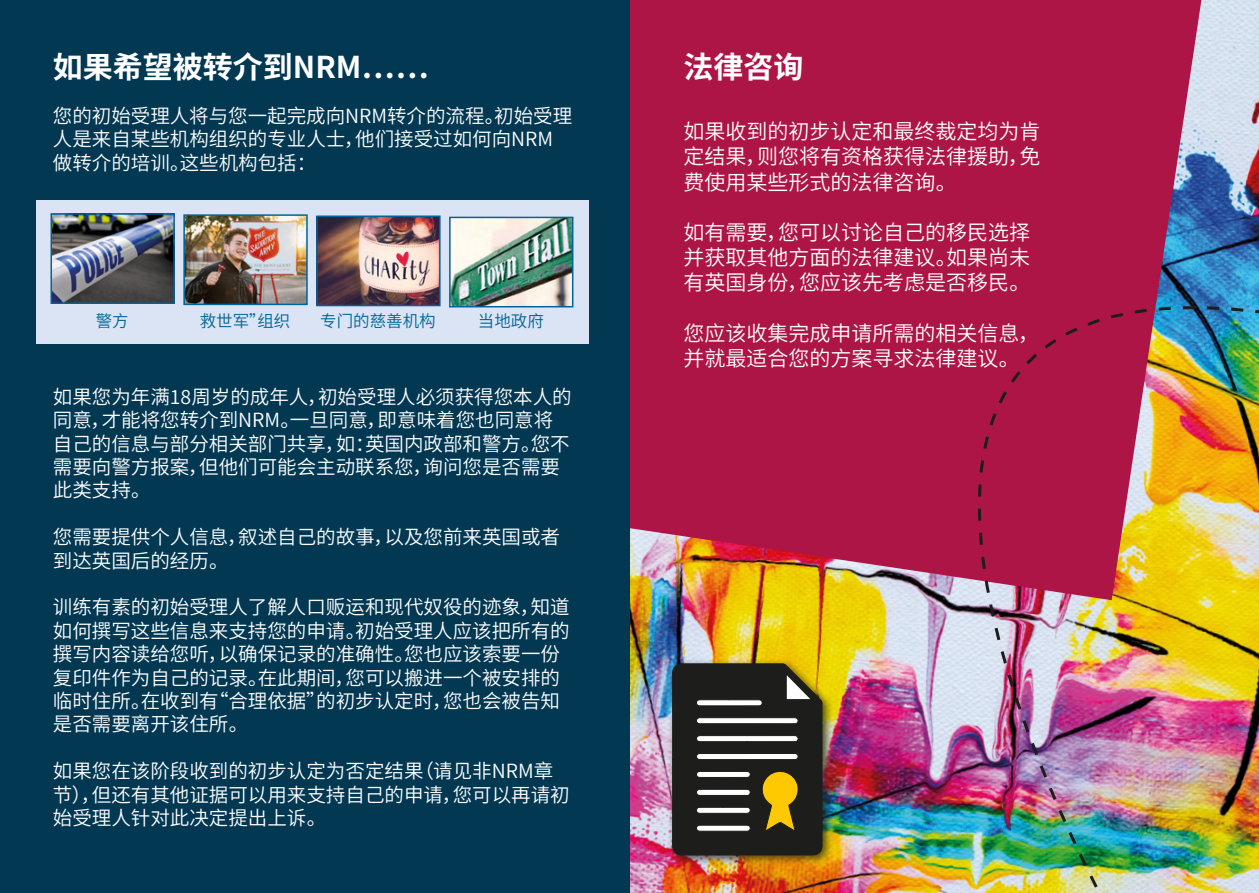
<style>
.page{position:relative;width:1259px;height:893px;background:#fff}
.page>*{position:absolute;margin:0;border:0;box-sizing:border-box;transform-origin:0 0}
.t1{font:700 30px "Source Han Sans CN";color:#fff}
.t2{font:21px/25.2px "Source Han Sans CN";color:#fff;text-align:justify}
.t3{font:19.5px/23.4px "Source Han Sans CN";color:#fff}
.t4{font:16.5px "Source Han Sans CN";color:#006498}
</style>
<div class="page">
<img style="left:629px;top:0;width:630px;height:893px">
<div style="left:629px;top:0;width:572px;height:600px;background:#ae1547"></div>
<div style="left:667px;top:658px;width:167px;height:209px;background:#1d1d1b;opacity:.75"></div>
<svg style="left:671px;top:663px;width:51px;height:193px;background:#363635"></svg>
<img style="left:722px;top:242px;width:537px;height:651px">
<div style="left:0;top:0;width:629px;height:893px;background:#033853"></div>
<div style="left:36px;top:200px;width:553px;height:144px;background:#dbe4f4"></div>
<img style="left:53px;top:216px;width:119px;height:85px">
<div style="left:50px;top:213px;width:125px;height:91px;border:2px solid #006498"></div>
<img style="left:186px;top:217px;width:119px;height:85px">
<div style="left:183px;top:214px;width:125px;height:91px;border:2px solid #006498"></div>
<img style="left:452px;top:220px;width:118px;height:84px">
<div style="left:449px;top:217px;width:124px;height:90px;border:2px solid #006498"></div>
<img style="left:319px;top:218px;width:118px;height:85px">
<div style="left:316px;top:215px;width:124px;height:91px;border:2px solid #006498"></div>
<p class="t1" style="left:53px;top:50px;width:378px">如果希望被转介到NRM……</p>
<p class="t3" style="left:53px;top:105px;width:521px">您的初始受理人将与您一起完成向NRM转介的流程。初始受理人是来自某些机构组织的专业人士，他们接受过如何向NRM做转介的培训。这些机构包括：</p>
<p class="t4" style="left:96px;top:311px;width:34px">警方</p>
<p class="t4" style="left:200px;top:311px;width:92px">救世军”组织</p>
<p class="t4" style="left:320px;top:311px;width:117px">专门的慈善机构</p>
<p class="t4" style="left:478px;top:311px;width:67px">当地政府</p>
<p class="t3" style="left:53px;top:385px;width:520px">如果您为年满18周岁的成年人，初始受理人必须获得您本人的同意，才能将您转介到NRM。一旦同意，即意味着您也同意将自己的信息与部分相关部门共享，如：英国内政部和警方。您不需要向警方报案，但他们可能会主动联系您，询问您是否需要此类支持。</p>
<p class="t3" style="left:53px;top:526px;width:509px">您需要提供个人信息，叙述自己的故事，以及您前来英国或者到达英国后的经历。</p>
<p class="t3" style="left:53px;top:596px;width:518px">训练有素的初始受理人了解人口贩运和现代奴役的迹象，知道如何撰写这些信息来支持您的申请。初始受理人应该把所有的撰写内容读给您听，以确保记录的准确性。您也应该索要一份复印件作为自己的记录。在此期间，您可以搬进一个被安排的临时住所。在收到有“合理依据”的初步认定时，您也会被告知是否需要离开该住所。</p>
<p class="t3" style="left:53px;top:760px;width:518px">如果您在该阶段收到的初步认定为否定结果（请见非NRM章节），但还有其他证据可以用来支持自己的申请，您可以再请初始受理人针对此决定提出上诉。</p>
<p class="t1" style="left:683px;top:50px;width:121px">法律咨询</p>
<p class="t2" style="left:683px;top:119px;width:358px">如果收到的初步认定和最终裁定均为肯定结果，则您将有资格获得法律援助，免费使用某些形式的法律咨询。</p>
<p class="t2" style="left:683px;top:220px;width:348px">如有需要，您可以讨论自己的移民选择并获取其他方面的法律建议。如果尚未有英国身份，您应该先考虑是否移民。</p>
<p class="t2" style="left:683px;top:321px;width:357px">您应该收集完成申请所需的相关信息，并就最适合您的方案寻求法律建议。</p>
</div>
